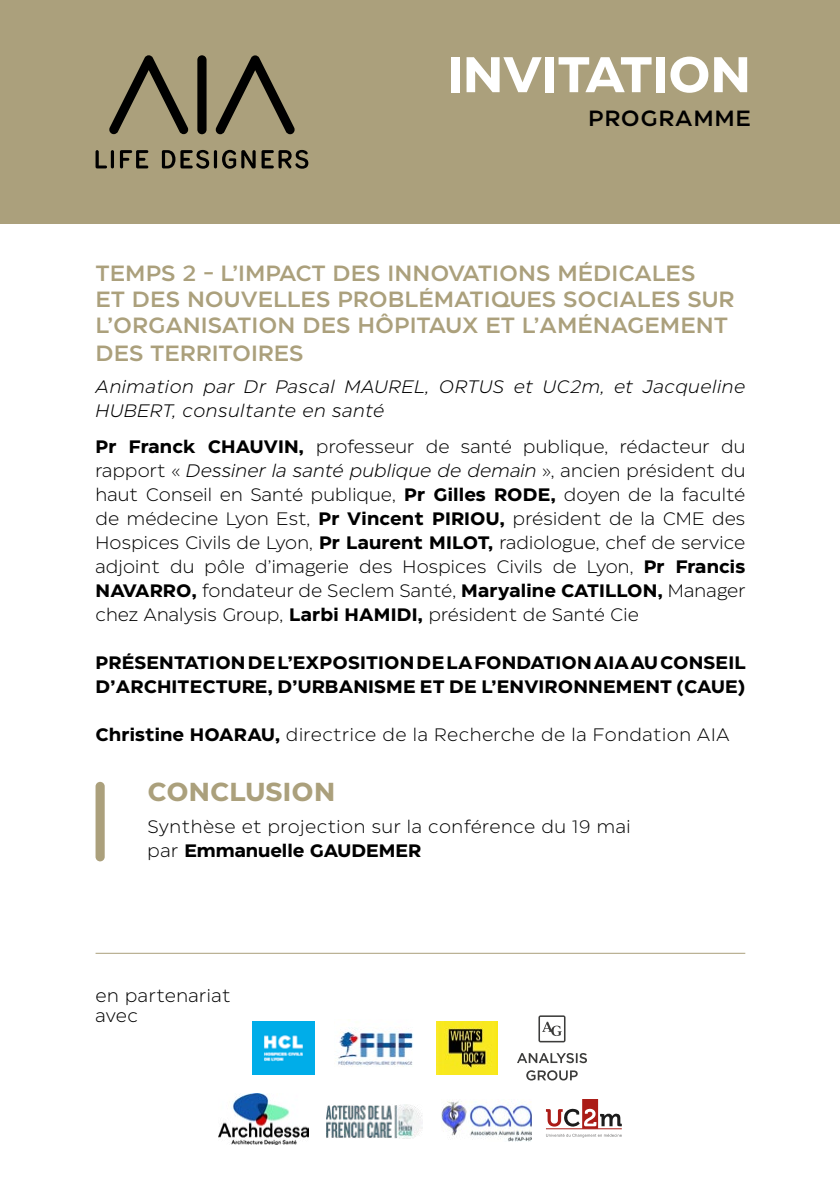
<style>
.page{position:relative;width:840px;height:1191px;background:#fff}
.page>*{position:absolute;margin:0;border:0;box-sizing:border-box;transform-origin:0 0}
.t1{font:700 50px "Eastman";letter-spacing:-.01em;color:#fff}
.t2{font:700 26px "Eastman";letter-spacing:.01em;color:#aba07c}
.t3{font:500 22px/26px "Eastman";color:#aba07c}
.t4{font:500 22px "Eastman";letter-spacing:.03em;color:#000}
.t5{font:300 18px/24px "Eastman";letter-spacing:.03em;color:#000}
.t6{font:700 18px/24px "Eastman";letter-spacing:.01em;color:#000}
.t7{font:italic 300 18px/24px "Eastman";letter-spacing:.03em;color:#000}
.s1{font-weight:700}
.s2{font-style:italic}
</style>
<div class="page">
<div style="left:0;top:0;width:839px;height:224px;background:#aba07c"></div>
<svg style="left:206px;top:60px;width:1px;height:70px"></svg>
<div style="left:197px;top:55px;width:9px;height:79px;background:#000;border-radius:5px"></div>
<svg style="left:109px;top:55px;width:80px;height:79px"></svg>
<svg style="left:215px;top:55px;width:80px;height:79px"></svg>
<svg style="left:95px;top:150px;width:12px;height:18px"></svg>
<hr style="left:111px;top:150px;width:3px;height:18px;background:#000;border-radius:2px">
<svg style="left:120px;top:150px;width:28px;height:18px"></svg>
<svg style="left:162px;top:150px;width:47px;height:19px"></svg>
<hr style="left:214px;top:150px;width:3px;height:18px;background:#000;border-radius:2px">
<svg style="left:222px;top:150px;width:33px;height:19px"></svg>
<svg style="left:261px;top:150px;width:47px;height:19px"></svg>
<hr style="left:95px;top:952px;width:649px;height:1px;background:#aba07c">
<img style="left:218px;top:1093px;width:90px;height:51px">
<img style="left:326px;top:1105px;width:96px;height:33px">
<img style="left:441px;top:1101px;width:90px;height:40px">
<svg style="left:546px;top:1099px;width:75px;height:38px"></svg>
<hr style="left:545px;top:1128px;width:76px;height:1px;background:#ab1c17">
<img style="left:253px;top:1021px;width:61px;height:53px">
<img style="left:338px;top:1019px;width:75px;height:48px">
<img style="left:436px;top:1021px;width:61px;height:53px">
<svg style="left:517px;top:1015px;width:69px;height:65px"></svg>
<div style="left:95px;top:782px;width:10px;height:79px;background:#aba07c;border-radius:5px"></div>
<h1 class="t1" style="left:447px;top:35px;width:305px">INVITATION</h1>
<p class="t4" style="left:588px;top:101px;width:164px">PROGRAMME</p>
<p class="t3" style="left:95px;top:258px;width:640px">TEMPS 2 - L’IMPACT DES INNOVATIONS MÉDICALES<br>ET DES NOUVELLES PROBLÉMATIQUES SOCIALES SUR<br>L’ORGANISATION DES HÔPITAUX ET L’AMÉNAGEMENT</p>
<p class="t3" style="left:95px;top:338px;width:209px">DES TERRITOIRES</p>
<p class="t7" style="left:95px;top:373px;width:650px">Animation par Dr Pascal MAUREL, ORTUS et UC2m, et Jacqueline<br>HUBERT, consultante en santé</p>
<p class="t5" style="left:95px;top:433px;width:651px;text-align:justify"><span class="s1">Pr Franck CHAUVIN,</span> professeur de santé publique, rédacteur du rapport « <span class="s2">Dessiner la santé publique de demain</span> », ancien président du haut Conseil en Santé publique, <span class="s1">Pr Gilles RODE,</span> doyen de la faculté de médecine Lyon Est, <span class="s1">Pr Vincent PIRIOU,</span> président de la CME des Hospices Civils de Lyon, <span class="s1">Pr Laurent MILOT,</span> radiologue, chef de service adjoint du pôle d’imagerie des Hospices Civils de Lyon, <span class="s1">Pr Francis NAVARRO,</span> fondateur de Seclem Santé, <span class="s1">Maryaline CATILLON,</span> Manager chez Analysis Group, <span class="s1">Larbi HAMIDI,</span> président de Santé Cie</p>
<p class="t6" style="left:95px;top:649px;width:651px">PRÉSENTATION DE L’EXPOSITION DE LA FONDATION AIA AU CONSEIL<br>D’ARCHITECTURE, D’URBANISME ET DE L’ENVIRONNEMENT (CAUE)</p>
<p class="t5" style="left:95px;top:721px;width:635px"><span class="s1">Christine HOARAU,</span> directrice de la Recherche de la Fondation AIA</p>
<h2 class="t2" style="left:147px;top:771px;width:189px">CONCLUSION</h2>
<p class="t5" style="left:147px;top:813px;width:484px">Synthèse et projection sur la conférence du 19 mai par <span class="s1">Emmanuelle GAUDEMER</span></p>
<p class="t5" style="left:95px;top:984px;width:136px;line-height:20px">en partenariat avec</p>
</div>
